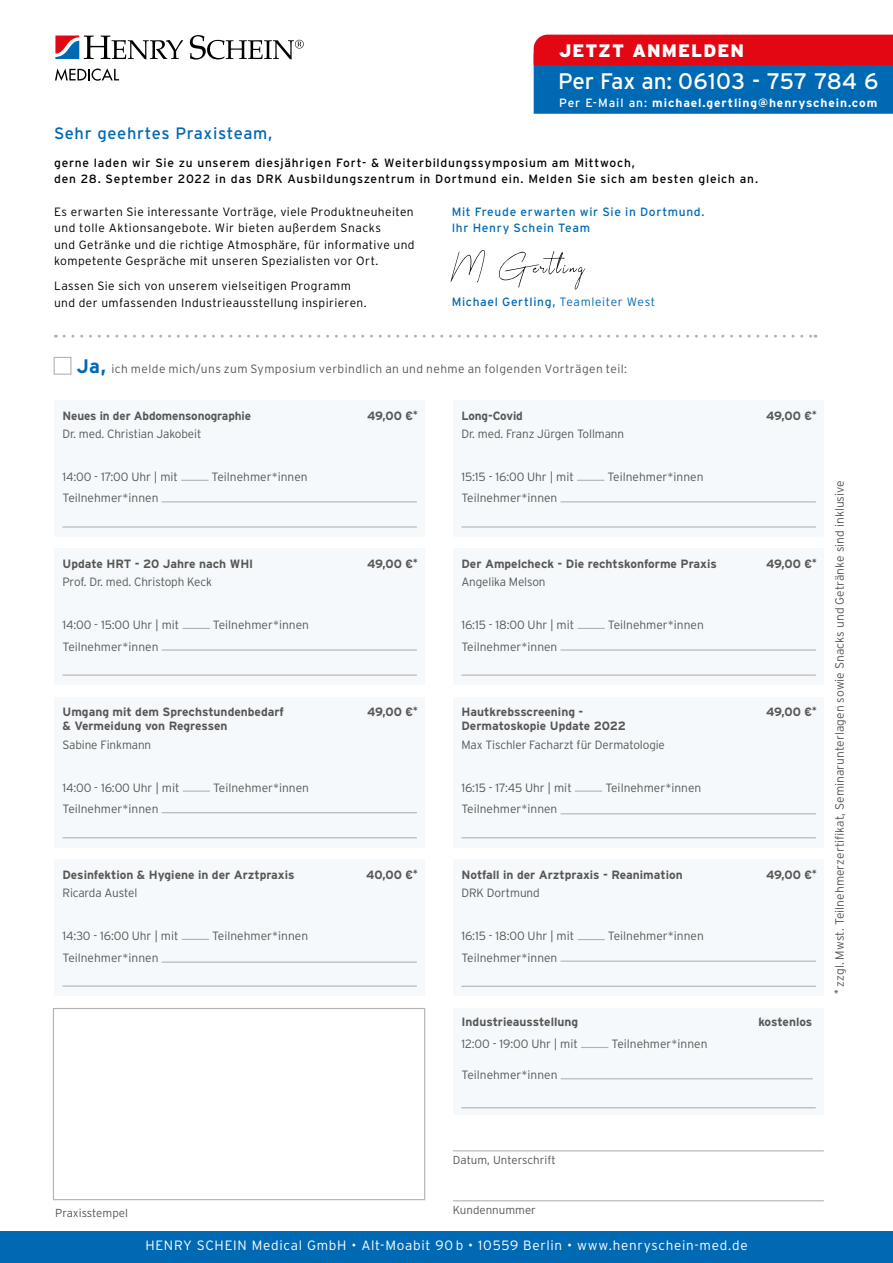
<style>
.page{position:relative;width:893px;height:1263px;background:#fff}
.page>*{position:absolute;margin:0;border:0;box-sizing:border-box;transform-origin:0 0}
.t1{font:52.5px "Harmony";letter-spacing:.04em;color:#000}
.t2{font:22.5px "Interstate";color:#fff}
.t3{font:900 18px "Interstate";letter-spacing:.06em;color:#fff}
.t4{font:16.5px "Interstate";letter-spacing:.04em;color:#0069b4}
.t5{font:300 13.5px "Interstate";letter-spacing:.05em;color:#fff}
.t6{font:300 12px "Interstate";color:#575756}
.t7{font:700 12px/14.4px "Interstate";color:#575756}
.t8{font:300 12px/16.5px "Interstate";letter-spacing:.035em;color:#000}
.t9{font:12px/16.5px "Interstate";letter-spacing:.065em;color:#000}
.t10{font:12px/16.5px "Interstate";letter-spacing:.055em;color:#0069b4}
.t11{font:300 12px "Interstate";letter-spacing:.035em;color:#575756}
.t12{font:700 12px "Interstate";letter-spacing:.075em;color:#fff}
.t13{font:300 11.55px "Interstate";color:#575756}
.s1{font-weight:400}
.s2{font-weight:300}
.s3{font-weight:700;font-size:19.5px;color:#0069b4}
</style>
<div class="page">
<div style="left:0;top:1231px;width:893px;height:32px;background:#0069b4"></div>
<div style="left:53px;top:1008px;width:372px;height:192px;border:1px solid #b3b2b2"></div>
<svg style="left:190px;top:35px;width:114px;height:25px"></svg>
<svg style="left:55px;top:35px;width:25px;height:1px"></svg>
<svg style="left:55px;top:36px;width:128px;height:24px"></svg>
<svg style="left:55px;top:68px;width:64px;height:13px"></svg>
<hr style="left:453px;top:1200px;width:371px;height:1px;background:#b3b2b2">
<svg style="left:64px;top:335px;width:752px;height:3px"></svg>
<svg style="left:534px;top:35px;width:359px;height:79px;background:#574376"></svg>
<hr style="left:453px;top:1150px;width:371px;height:1px;background:#b3b2b2">
<div style="left:54px;top:401px;width:371px;height:136px;background:#f5f9fc"></div>
<svg style="left:181px;top:480px;width:28px;height:1px"></svg>
<hr style="left:162px;top:501px;width:255px;height:1px;background:#b3b2b2">
<hr style="left:63px;top:526px;width:354px;height:1px;background:#b3b2b2">
<div style="left:54px;top:549px;width:371px;height:136px;background:#f5f9fc"></div>
<svg style="left:183px;top:628px;width:27px;height:1px"></svg>
<hr style="left:162px;top:649px;width:255px;height:2px;background:#b3b2b2">
<hr style="left:63px;top:674px;width:354px;height:2px;background:#b3b2b2">
<div style="left:54px;top:860px;width:371px;height:136px;background:#f5f9fc"></div>
<svg style="left:182px;top:939px;width:27px;height:1px"></svg>
<hr style="left:162px;top:961px;width:255px;height:2px;background:#b3b2b2">
<hr style="left:63px;top:985px;width:354px;height:2px;background:#b3b2b2">
<div style="left:54px;top:697px;width:371px;height:151px;background:#f5f9fc"></div>
<hr style="left:183px;top:790px;width:27px;height:2px;background:#b3b2b2">
<hr style="left:162px;top:812px;width:255px;height:1px;background:#b3b2b2">
<hr style="left:63px;top:837px;width:354px;height:1px;background:#b3b2b2">
<div style="left:453px;top:401px;width:371px;height:136px;background:#f5f9fc"></div>
<svg style="left:577px;top:480px;width:27px;height:1px"></svg>
<hr style="left:561px;top:501px;width:255px;height:1px;background:#b3b2b2">
<hr style="left:461px;top:526px;width:355px;height:1px;background:#b3b2b2">
<div style="left:453px;top:549px;width:371px;height:136px;background:#f5f9fc"></div>
<svg style="left:577px;top:628px;width:28px;height:1px"></svg>
<hr style="left:561px;top:649px;width:255px;height:2px;background:#b3b2b2">
<hr style="left:461px;top:674px;width:355px;height:2px;background:#b3b2b2">
<div style="left:453px;top:697px;width:371px;height:151px;background:#f5f9fc"></div>
<hr style="left:575px;top:790px;width:27px;height:2px;background:#b3b2b2">
<hr style="left:561px;top:813px;width:255px;height:1px;background:#b3b2b2">
<hr style="left:461px;top:837px;width:355px;height:1px;background:#b3b2b2">
<div style="left:453px;top:860px;width:371px;height:136px;background:#f5f9fc"></div>
<svg style="left:577px;top:939px;width:28px;height:1px"></svg>
<hr style="left:561px;top:960px;width:255px;height:2px;background:#b3b2b2">
<hr style="left:461px;top:986px;width:355px;height:1px;background:#b3b2b2">
<div style="left:54px;top:357px;width:17px;height:18px;border:1px solid #b3b2b2"></div>
<div style="left:453px;top:1009px;width:371px;height:106px;background:#f5f9fc"></div>
<svg style="left:581px;top:1047px;width:27px;height:1px"></svg>
<hr style="left:561px;top:1078px;width:252px;height:1px;background:#b3b2b2">
<hr style="left:461px;top:1107px;width:355px;height:1px;background:#b3b2b2">
<h3 class="t3" style="left:559px;top:40px;width:187px">JETZT ANMELDEN</h3>
<h2 class="t2" style="left:558px;top:68px;width:322px">Per Fax an: 06103 - 757 784 6</h2>
<h3 class="t4" style="left:54px;top:123px;width:220px">Sehr geehrtes Praxisteam,</h3>
<p class="t12" style="left:559px;top:96px;width:320px"><span class="s1">Per E-Mail an:</span> michael.gertling@henryschein.com</p>
<p class="t9" style="left:54px;top:154px;width:706px">gerne laden wir Sie zu unserem diesjährigen Fort- &amp; Weiterbildungssymposium am Mittwoch,<br>den 28. September 2022 in das DRK Ausbildungszentrum in Dortmund ein. Melden Sie sich am besten gleich an.</p>
<p class="t8" style="left:54px;top:203px;width:362px">Es erwarten Sie interessante Vorträge, viele Produktneuheiten und tolle Aktionsangebote. Wir bieten außerdem Snacks<br>und Getränke und die richtige Atmosphäre, für informative und kompetente Gespräche mit unseren Spezialisten vor Ort.</p>
<p class="t8" style="left:54px;top:278px;width:314px">Lassen Sie sich von unserem vielseitigen Programm und der umfassenden Industrieausstellung inspirieren.</p>
<p class="t10" style="left:452px;top:203px;width:254px">Mit Freude erwarten wir Sie in Dortmund.<br>Ihr Henry Schein Team</p>
<h1 class="t1" style="left:452px;top:240px;width:135px">M Gertling</h1>
<p class="t10" style="left:452px;top:293px;width:205px">Michael Gertling, <span class="s2">Teamleiter West</span></p>
<p class="t11" style="left:77px;top:362px;width:552px"><span class="s3">Ja,</span> ich melde mich/uns zum Symposium verbindlich an und nehme an folgenden Vorträgen teil:</p>
<p class="t7" style="left:63px;top:408px;width:190px">Neues in der Abdomensonographie</p>
<p class="t7" style="left:367px;top:408px;width:52px">49,00 €<sup>*</sup></p>
<p class="t6" style="left:63px;top:426px;width:140px">Dr. med. Christian Jakobeit</p>
<p class="t6" style="left:63px;top:469px;width:117px">14:00 - 17:00 Uhr | mit</p>
<p class="t6" style="left:212px;top:469px;width:97px">Teilnehmer*innen</p>
<p class="t6" style="left:63px;top:491px;width:97px">Teilnehmer*innen</p>
<p class="t7" style="left:63px;top:556px;width:192px">Update HRT - 20 Jahre nach WHI</p>
<p class="t7" style="left:367px;top:556px;width:52px">49,00 €<sup>*</sup></p>
<p class="t6" style="left:63px;top:574px;width:151px">Prof. Dr. med. Christoph Keck</p>
<p class="t6" style="left:63px;top:617px;width:118px">14:00 - 15:00 Uhr | mit</p>
<p class="t6" style="left:213px;top:617px;width:97px">Teilnehmer*innen</p>
<p class="t6" style="left:63px;top:639px;width:97px">Teilnehmer*innen</p>
<p class="t7" style="left:63px;top:704px;width:223px">Umgang mit dem Sprechstundenbedarf &amp; Vermeidung von Regressen</p>
<p class="t7" style="left:367px;top:704px;width:52px">49,00 €<sup>*</sup></p>
<p class="t6" style="left:63px;top:737px;width:90px">Sabine Finkmann</p>
<p class="t6" style="left:63px;top:780px;width:118px">14:00 - 16:00 Uhr | mit</p>
<p class="t6" style="left:213px;top:780px;width:97px">Teilnehmer*innen</p>
<p class="t6" style="left:63px;top:802px;width:97px">Teilnehmer*innen</p>
<p class="t7" style="left:63px;top:867px;width:234px">Desinfektion &amp; Hygiene in der Arztpraxis</p>
<p class="t7" style="left:366px;top:867px;width:53px">40,00 €<sup>*</sup></p>
<p class="t6" style="left:63px;top:885px;width:76px">Ricarda Austel</p>
<p class="t6" style="left:63px;top:928px;width:118px">14:30 - 16:00 Uhr | mit</p>
<p class="t6" style="left:212px;top:928px;width:97px">Teilnehmer*innen</p>
<p class="t6" style="left:63px;top:950px;width:97px">Teilnehmer*innen</p>
<p class="t7" style="left:461px;top:408px;width:63px">Long-Covid</p>
<p class="t7" style="left:766px;top:408px;width:52px">49,00 €<sup>*</sup></p>
<p class="t6" style="left:461px;top:426px;width:164px">Dr. med. Franz Jürgen Tollmann</p>
<p class="t6" style="left:461px;top:469px;width:114px">15:15 - 16:00 Uhr | mit</p>
<p class="t6" style="left:607px;top:469px;width:97px">Teilnehmer*innen</p>
<p class="t6" style="left:461px;top:491px;width:97px">Teilnehmer*innen</p>
<p class="t7" style="left:461px;top:556px;width:257px">Der Ampelcheck - Die rechtskonforme Praxis</p>
<p class="t7" style="left:766px;top:556px;width:52px">49,00 €<sup>*</sup></p>
<p class="t6" style="left:461px;top:574px;width:86px">Angelika Melson</p>
<p class="t6" style="left:461px;top:617px;width:114px">16:15 - 18:00 Uhr | mit</p>
<p class="t6" style="left:608px;top:617px;width:97px">Teilnehmer*innen</p>
<p class="t6" style="left:461px;top:639px;width:97px">Teilnehmer*innen</p>
<p class="t7" style="left:461px;top:704px;width:166px">Hautkrebsscreening -<br>Dermatoskopie Update 2022</p>
<p class="t7" style="left:766px;top:704px;width:52px">49,00 €<sup>*</sup></p>
<p class="t6" style="left:461px;top:737px;width:205px">Max Tischler Facharzt für Dermatologie</p>
<p class="t6" style="left:461px;top:780px;width:112px">16:15 - 17:45 Uhr | mit</p>
<p class="t6" style="left:605px;top:780px;width:97px">Teilnehmer*innen</p>
<p class="t6" style="left:461px;top:802px;width:97px">Teilnehmer*innen</p>
<p class="t7" style="left:461px;top:867px;width:223px">Notfall in der Arztpraxis - Reanimation</p>
<p class="t7" style="left:766px;top:867px;width:52px">49,00 €<sup>*</sup></p>
<p class="t6" style="left:461px;top:885px;width:80px">DRK Dortmund</p>
<p class="t6" style="left:461px;top:928px;width:114px">16:15 - 18:00 Uhr | mit</p>
<p class="t6" style="left:608px;top:928px;width:97px">Teilnehmer*innen</p>
<p class="t6" style="left:461px;top:950px;width:97px">Teilnehmer*innen</p>
<p class="t7" style="left:461px;top:1014px;width:118px">Industrieausstellung</p>
<p class="t7" style="left:758px;top:1014px;width:56px">kostenlos</p>
<p class="t6" style="left:461px;top:1036px;width:118px">12:00 - 19:00 Uhr | mit</p>
<p class="t6" style="left:611px;top:1036px;width:97px">Teilnehmer*innen</p>
<p class="t6" style="left:461px;top:1068px;width:97px">Teilnehmer*innen</p>
<p class="t6" style="left:832px;top:994px;width:515px;rotate:-90deg"><sup>*</sup> zzgl. Mwst. Teilnehmerzertifikat, Seminarunterlagen sowie Snacks und Getränke sind inklusive</p>
<p class="t13" style="left:453px;top:1153px;width:104px">Datum, Unterschrift</p>
<p class="t13" style="left:55px;top:1205px;width:74px">Praxisstempel</p>
<p class="t13" style="left:453px;top:1203px;width:85px">Kundennummer</p>
<p class="t5" style="left:145px;top:1237px;width:604px">HENRY SCHEIN Medical GmbH • Alt-Moabit 90 b • 10559 Berlin • www.henryschein-med.de</p>
</div>
